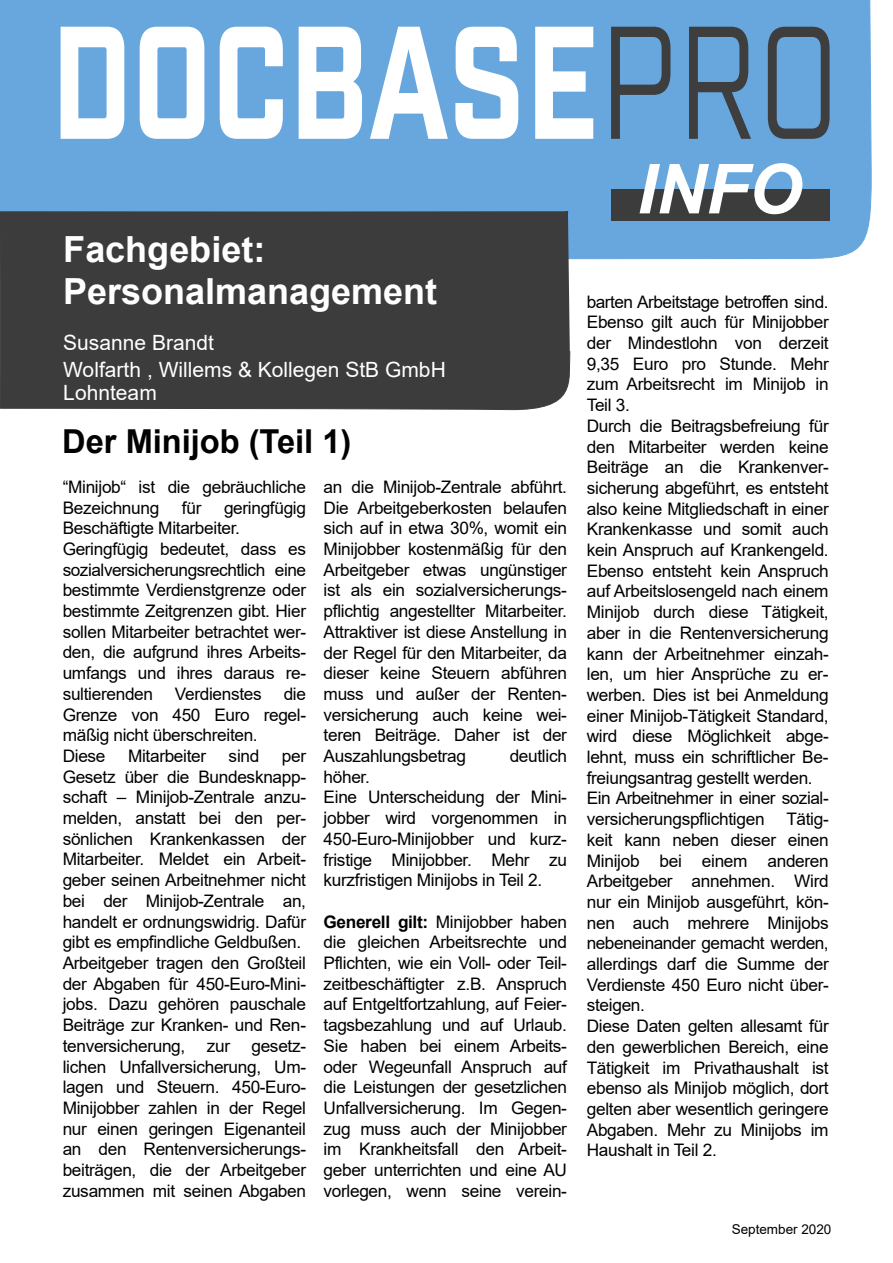
<style>
.page{position:relative;width:893px;height:1263px;background:#fff}
.page>*{position:absolute;margin:0;border:0;box-sizing:border-box;transform-origin:0 0}
.t1{font:italic 700 69px "Arial";color:#fff}
.t2{font:700 36px/42px "Arial";color:#fff}
.t3{font:700 33px "Arial";color:#020000}
.t4{font:21px/27px "Arial";color:#fff}
.t5{font:17.25px/20.7px "Arial";letter-spacing:-.02em;color:#020000}
.t6{font:13.5px "Arial";color:#020000}
.s1{font-weight:700}
</style>
<div class="page">
<div style="left:0;top:0;width:872px;height:260px;background:#67a7de"></div>
<div style="left:0;top:211px;width:579px;height:200px;background:#3c3c3c"></div>
<svg style="left:61px;top:27px;width:63px;height:112px"></svg>
<svg style="left:140px;top:27px;width:64px;height:112px"></svg>
<svg style="left:220px;top:27px;width:63px;height:112px"></svg>
<svg style="left:299px;top:27px;width:63px;height:112px"></svg>
<svg style="left:370px;top:27px;width:78px;height:112px"></svg>
<svg style="left:455px;top:27px;width:63px;height:112px"></svg>
<svg style="left:535px;top:27px;width:58px;height:112px"></svg>
<svg style="left:611px;top:27px;width:59px;height:112px;background:#5881a5"></svg>
<svg style="left:689px;top:27px;width:62px;height:112px;background:#567c9e"></svg>
<svg style="left:768px;top:27px;width:61px;height:112px;background:#577ea0"></svg>
<div style="left:611px;top:189px;width:219px;height:31px;background:#3c3c3c"></div>
<h2 class="t2" style="left:63px;top:228px;width:375px">Fachgebiet:<br>Personalmanagement</h2>
<p class="t4" style="left:63px;top:329px;width:384px">Susanne Brandt<br>Wolfarth , Willems &amp; Kollegen StB GmbH</p>
<p class="t4" style="left:63px;top:379px;width:95px">Lohnteam</p>
<h3 class="t3" style="left:62px;top:423px;width:291px">Der Minijob (Teil 1)</h3>
<p class="t5" style="left:324px;top:476px;width:245px;text-align:justify">an die Minijob-Zentrale abführt.<br>Die Arbeitgeberkosten belaufen sich auf in etwa 30%, womit ein Minijobber kostenmäßig für den Arbeitgeber etwas ungünstiger ist als ein sozialversicherungs&shy;pflichtig angestellter Mitarbeiter.<br>Attraktiver ist diese Anstellung in der Regel für den Mitarbeiter, da dieser keine Steuern abführen muss und außer der Renten&shy;versicherung auch keine wei&shy;teren Beiträge. Daher ist der Auszahlungsbetrag</p>
<p class="t5" style="left:63px;top:476px;width:245px">“Minijob“ ist die gebräuchliche<br>Bezeichnung</p>
<p class="t5" style="left:63px;top:497px;width:245px;text-indent:161px">geringfügig<br>Beschäftigte Mitarbeiter.<br>Geringfügig bedeutet, dass es sozialversicherungsrechtlich eine bestimmte Verdienstgrenze oder bestimmte Zeitgrenzen gibt. Hier sollen Mitarbeiter betrachtet wer&shy;den, die aufgrund ihres Arbeits&shy;umfangs und ihres daraus re&shy;sultierenden</p>
<p class="t5" style="left:182px;top:497px;width:21px">für</p>
<p class="t5" style="left:63px;top:683px;width:245px;text-indent:221px">die<br>Grenze von 450 Euro regel&shy;mäßig nicht überschreiten.<br>Diese</p>
<p class="t5" style="left:175px;top:683px;width:88px">Verdienstes</p>
<p class="t5" style="left:128px;top:746px;width:80px">Mitarbeiter</p>
<p class="t5" style="left:229px;top:746px;width:32px">sind</p>
<p class="t5" style="left:510px;top:746px;width:59px">deutlich</p>
<p class="t5" style="left:324px;top:766px;width:245px">höher.<br>Eine Unterscheidung der Mini&shy;jobber wird vorgenommen in<br>450-Euro-Minijobber und kurz&shy;fristige Minijobber. Mehr zu kurzfristigen Minijobs in Teil 2.</p>
<p class="t5" style="left:324px;top:911px;width:245px;text-align:justify"><span class="s1">Generell gilt:</span> Minijobber haben die gleichen Arbeitsrechte und Pflichten, wie ein Voll- oder Teil&shy;zeitbeschäftigter z.B. Anspruch auf Entgeltfortzahlung, auf Feier&shy;tagsbezahlung und auf Urlaub.<br>Sie haben bei einem Arbeits&shy;oder Wegeunfall Anspruch auf die Leistungen der gesetzlichen Unfallversicherung. Im Gegen&shy;zug muss auch der Minijobber im Krankheitsfall den Arbeit&shy;geber unterrichten und eine AU vorlegen, wenn seine verein-</p>
<p class="t5" style="left:63px;top:746px;width:245px;text-indent:219px">per<br>Gesetz über die Bundesknapp&shy;schaft – Minijob-Zentrale anzu&shy;melden, anstatt bei den per&shy;sönlichen Krankenkassen der<br>Mitarbeiter. Meldet ein Arbeit&shy;geber seinen Arbeitnehmer nicht bei der Minijob-Zentrale an, handelt er ordnungswidrig. Dafür gibt es empfindliche Geldbußen.<br>Arbeitgeber tragen den Großteil der Abgaben für 450-Euro-Mini&shy;jobs. Dazu gehören pauschale<br>Beiträge zur Kranken- und Ren&shy;tenversicherung, zur gesetz&shy;lichen Unfallversicherung, Um&shy;lagen und Steuern. 450-Euro-<br>Minijobber zahlen in der Regel nur einen geringen Eigenanteil an den Rentenversicherungs&shy;beiträgen, die der Arbeitgeber zusammen mit seinen Abgaben</p>
<h1 class="t1" style="left:637px;top:151px;width:166px">INFO</h1>
<p class="t5" style="left:587px;top:291px;width:243px">barten Arbeitstage betroffen sind.<br>Ebenso gilt auch für Minijobber der Mindestlohn von derzeit<br>9,35 Euro pro Stunde. Mehr zum Arbeitsrecht im Minijob in<br>Teil 3.<br>Durch die Beitragsbefreiung für den Mitarbeiter werden keine<br>Beiträge an die Krankenver&shy;sicherung abgeführt, es entsteht also keine Mitgliedschaft in einer<br>Krankenkasse und somit auch kein Anspruch auf Krankengeld.<br>Ebenso entsteht kein Anspruch auf Arbeitslosengeld nach einem<br>Minijob durch diese Tätigkeit, aber in die Rentenversicherung kann der Arbeitnehmer einzah&shy;len, um hier Ansprüche zu er&shy;werben. Dies ist bei Anmeldung einer Minijob-Tätigkeit Standard, wird diese Möglichkeit abge&shy;lehnt, muss ein schriftlicher Be&shy;freiungsantrag gestellt werden.<br>Ein Arbeitnehmer in einer sozial&shy;versicherungspflichtigen</p>
<p class="t5" style="left:587px;top:809px;width:243px;text-indent:200px">Tätig&shy;keit kann neben dieser einen<br>Minijob bei einem anderen<br>Arbeitgeber annehmen. Wird nur ein Minijob ausgeführt, kön&shy;nen auch mehrere Minijobs nebeneinander gemacht werden, allerdings darf die Summe der<br>Verdienste 450 Euro nicht über&shy;steigen.<br>Diese Daten gelten allesamt für den gewerblichen Bereich, eine<br>Tätigkeit im Privathaushalt ist ebenso als Minijob möglich, dort gelten aber wesentlich geringere<br>Abgaben. Mehr zu Minijobs im<br>Haushalt in Teil 2.</p>
<p class="t6" style="left:732px;top:1221px;width:101px">September 2020</p>
</div>
